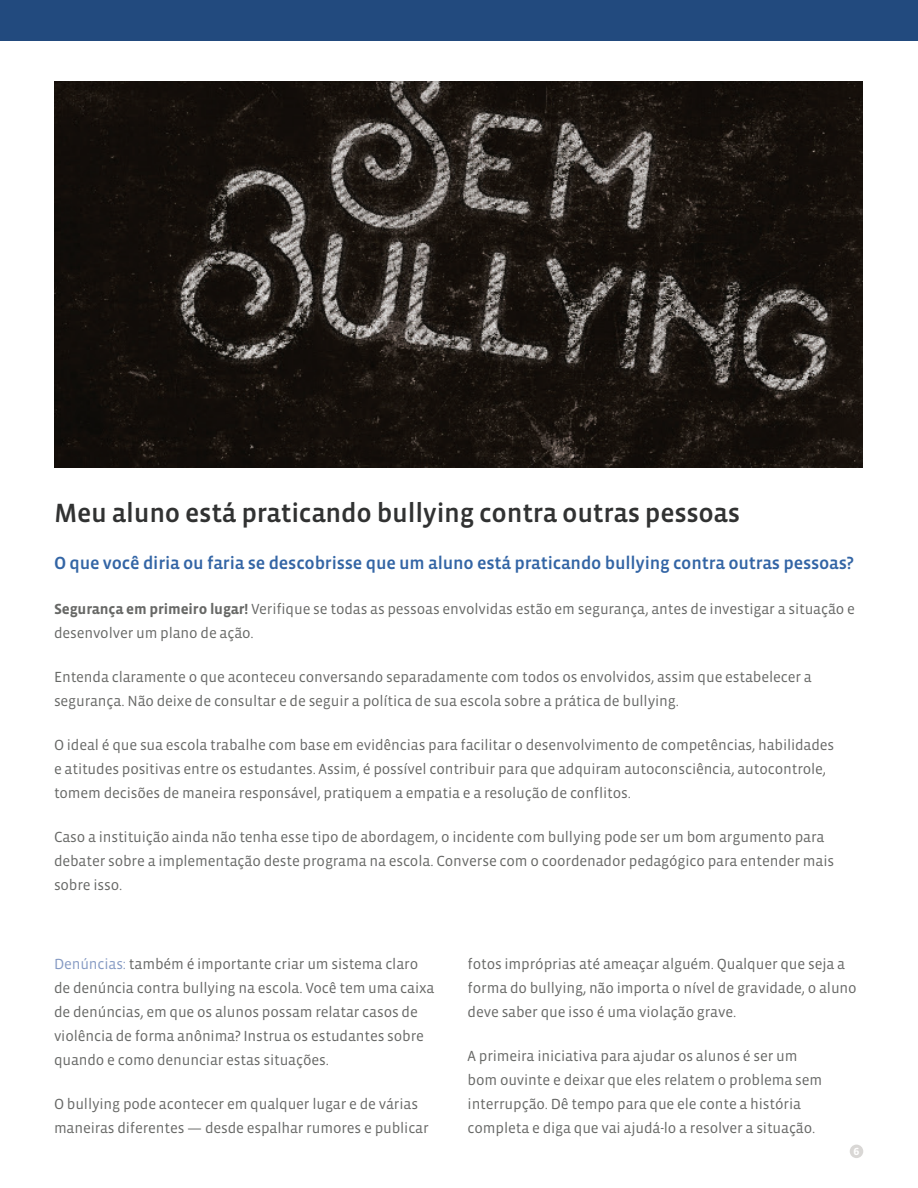
<style>
.page{position:relative;width:918px;height:1188px;background:#fff}
.page>*{position:absolute;margin:0;border:0;box-sizing:border-box;transform-origin:0 0}
.t1{font:500 27px "Vista Sans OT";letter-spacing:-.01em;color:#313232}
.t2{font:500 18px "Vista Sans OT";letter-spacing:-.01em;color:#3365a5}
.t3{font:15px/24px "Vista Sans OT";letter-spacing:-.01em;color:#676866}
.t4{font:700 10.65px "Vista Sans OT";color:#fff;scale:1.15 1}
.s1{font-weight:700}
.s2{color:#859ac3}
</style>
<div class="page">
<div style="left:0;top:0;width:918px;height:40px;background:#224a7e"></div>
<img style="left:54px;top:81px;width:808px;height:386px">
<div style="left:850px;top:1145px;width:13px;height:13px;background:#d9d7d5;border-radius:50%"></div>
<h1 class="t1" style="left:54px;top:499px;width:688px">Meu aluno está praticando bullying contra outras pessoas</h1>
<p class="t2" style="left:54px;top:554px;width:801px">O que você diria ou faria se descobrisse que um aluno está praticando bullying contra outras pessoas?</p>
<p class="t3" style="left:54px;top:597px;width:802px"><span class="s1">Segurança em primeiro lugar!</span> Verifique se todas as pessoas envolvidas estão em segurança, antes de investigar a situação e desenvolver um plano de ação.</p>
<p class="t3" style="left:54px;top:665px;width:759px">Entenda claramente o que aconteceu conversando separadamente com todos os envolvidos, assim que estabelecer a segurança. Não deixe de consultar e de seguir a política de sua escola sobre a prática de bullying.</p>
<p class="t3" style="left:54px;top:733px;width:782px">O ideal é que sua escola trabalhe com base em evidências para facilitar o desenvolvimento de competências, habilidades e atitudes positivas entre os estudantes. Assim, é possível contribuir para que adquiram autoconsciência, autocontrole, tomem decisões de maneira responsável, pratiquem a empatia e a resolução de conflitos.</p>
<p class="t3" style="left:54px;top:826px;width:782px">Caso a instituição ainda não tenha esse tipo de abordagem, o incidente com bullying pode ser um bom argumento para debater sobre a implementação deste programa na escola. Converse com o coordenador pedagógico para entender mais sobre isso.</p>
<p class="t3" style="left:54px;top:952px;width:382px"><span class="s2">Denúncias:</span> também é importante criar um sistema claro de denúncia contra bullying na escola. Você tem uma caixa de denúncias, em que os alunos possam relatar casos de violência de forma anônima? Instrua os estudantes sobre quando e como denunciar estas situações.</p>
<p class="t3" style="left:54px;top:1092px;width:376px">O bullying pode acontecer em qualquer lugar e de várias maneiras diferentes — desde espalhar rumores e publicar</p>
<p class="t3" style="left:468px;top:952px;width:391px">fotos impróprias até ameaçar alguém. Qualquer que seja a forma do bullying, não importa o nível de gravidade, o aluno deve saber que isso é uma violação grave.</p>
<p class="t3" style="left:468px;top:1044px;width:356px">A primeira iniciativa para ajudar os alunos é ser um bom ouvinte e deixar que eles relatem o problema sem interrupção. Dê tempo para que ele conte a história completa e diga que vai ajudá-lo a resolver a situação.</p>
<p class="t4" style="left:853px;top:1146px;width:7px">6</p>
</div>
